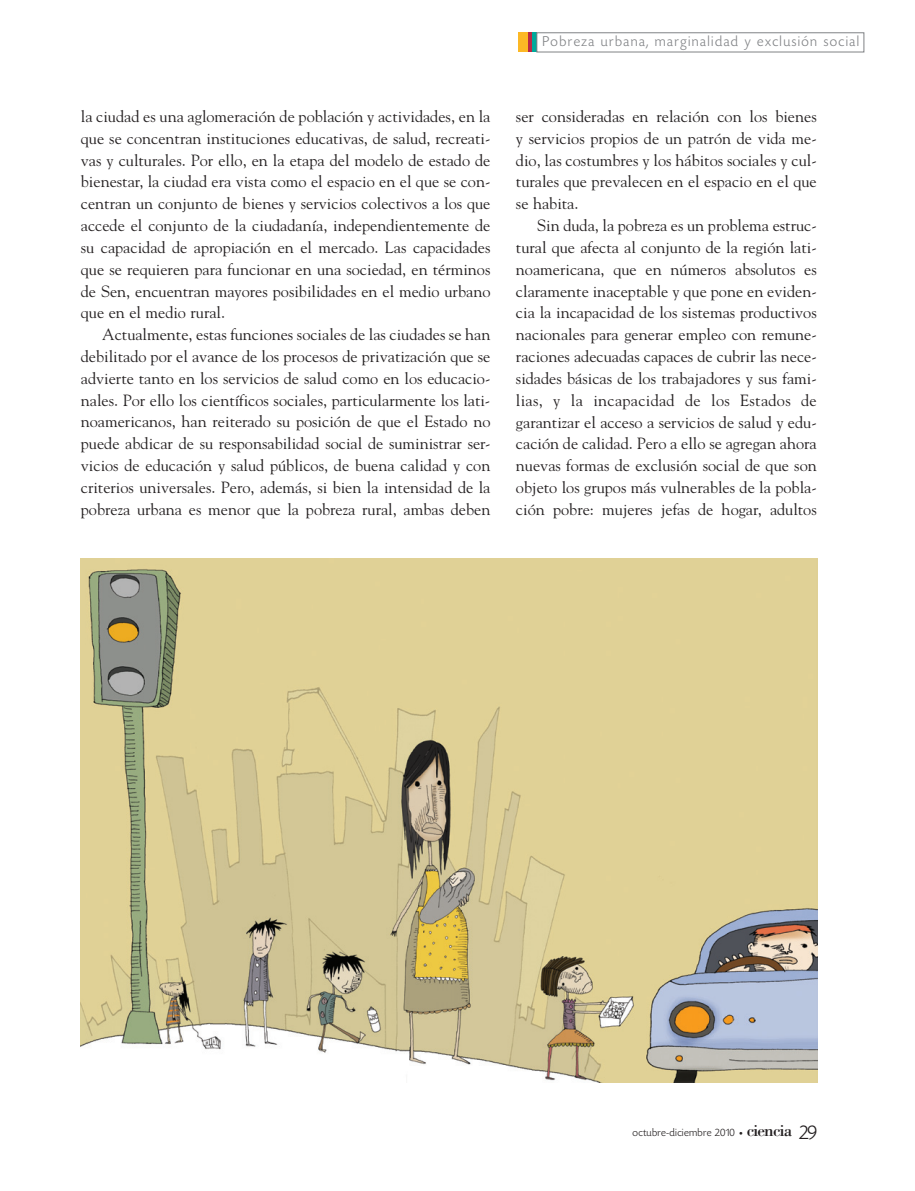
<style>
.page{position:relative;width:915px;height:1191px;background:#fff}
.page>*{position:absolute;margin:0;border:0;box-sizing:border-box;transform-origin:0 0}
.t1{font:17.25px "Bodoni";letter-spacing:-.05em;color:#231f20}
.t2{font:16.2px/21.8px "Goudy";color:#231f20;text-align:justify}
.t3{font:300 15px "Today HEF";letter-spacing:.095em;color:#808285}
.t4{font:300 11.25px "Today HEF";letter-spacing:.025em;color:#231f20}
.s1{font-family:"Officina Sans";font-weight:400;font-size:7.5px}
.s2{font-family:"Today HEF";font-weight:300;font-size:21px}
</style>
<div class="page">
<div style="left:518px;top:32px;width:9px;height:20px;background:#fcb825"></div>
<div style="left:527px;top:32px;width:5px;height:20px;background:#bb2945"></div>
<hr style="left:532px;top:32px;width:4px;height:20px;background:#00a99b">
<div style="left:536px;top:32px;width:328px;height:20px;border:1px solid #808285"></div>
<img style="left:81px;top:558px;width:735px;height:524px">
<p class="t2" style="left:81px;top:107px;width:411px">la ciudad es una aglomeración de población y actividades, en la que se concentran instituciones educativas, de salud, recreati&shy;vas y culturales. Por ello, en la etapa del modelo de estado de bienestar, la ciudad era vista como el espacio en el que se con&shy;centran un conjunto de bienes y servicios colectivos a los que accede el conjunto de la ciudadanía, independientemente de su capacidad de apropiación en el mercado. Las capacidades que se requieren para funcionar en una sociedad, en términos de Sen, encuentran mayores posibilidades en el medio urbano que en el medio rural.</p>
<p class="t2" style="left:81px;top:325px;width:411px;text-indent:21px">Actualmente, estas funciones sociales de las ciudades se han debilitado por el avance de los procesos de privatización que se advierte tanto en los servicios de salud como en los educacio&shy;nales. Por ello los científicos sociales, particularmente los lati&shy;noamericanos, han reiterado su posición de que el Estado no puede abdicar de su responsabilidad social de suministrar ser&shy;vicios de educación y salud públicos, de buena calidad y con criterios universales. Pero, además, si bien la intensidad de la pobreza urbana es menor que la pobreza rural, ambas deben</p>
<p class="t3" style="left:542px;top:35px;width:318px">Pobreza urbana, marginalidad y exclusión social</p>
<p class="t2" style="left:516px;top:107px;width:302px">ser consideradas en relación con los bienes y servicios propios de un patrón de vida me&shy;dio, las costumbres y los hábitos sociales y cul&shy;turales que prevalecen en el espacio en el que se habita.</p>
<p class="t2" style="left:516px;top:216px;width:302px;text-indent:21px">Sin duda, la pobreza es un problema estruc&shy;tural que afecta al conjunto de la región lati&shy;noamericana, que en números absolutos es claramente inaceptable y que pone en eviden&shy;cia la incapacidad de los sistemas productivos nacionales para generar empleo con remune&shy;raciones adecuadas capaces de cubrir las nece&shy;sidades básicas de los trabajadores y sus fami&shy;lias, y la incapacidad de los Estados de garantizar el acceso a servicios de salud y edu&shy;cación de calidad. Pero a ello se agregan ahora nuevas formas de exclusión social de que son objeto los grupos más vulnerables de la pobla&shy;ción pobre: mujeres jefas de hogar, adultos</p>
<p class="t4" style="left:632px;top:1127px;width:112px">octubre-diciembre 2010 <span class="s1">•</span></p>
<p class="t1" style="left:746px;top:1124px;width:72px">ciencia <span class="s2">29</span></p>
</div>
